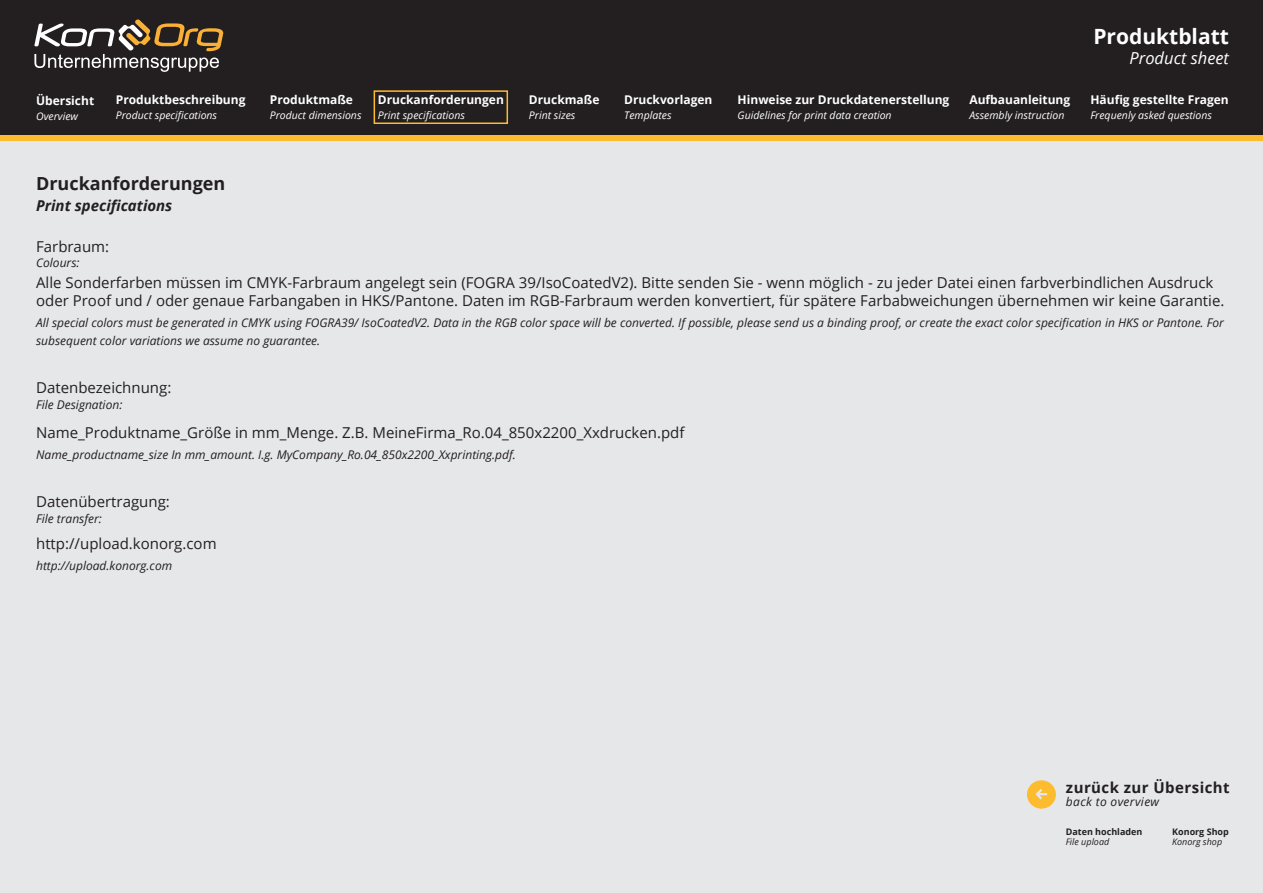
<style>
.page{position:relative;width:1263px;height:893px;background:#e6e7e9}
.page>*{position:absolute;margin:0;border:0;box-sizing:border-box;transform-origin:0 0}
.t1{font:700 21px "Open Sans";color:#fff}
.t2{font:700 18px "Open Sans";color:#231f20}
.t3{font:italic 16.5px "Open Sans";color:#fff}
.t4{font:15px/18px "Open Sans";color:#231f20}
.t5{font:italic 700 15px "Open Sans";color:#231f20}
.t6{font:700 15px "Open Sans";letter-spacing:.03em;color:#231f20}
.t7{font:italic 12px/18px "Open Sans";color:#231f20}
.t8{font:700 12px "Open Sans";color:#fff}
.t9{font:italic 12px "Open Sans";letter-spacing:.03em;color:#231f20}
.t10{font:italic 10.5px "Open Sans";color:#fff}
.t11{font:700 9px "Open Sans";color:#231f20}
.t12{font:italic 9px "Open Sans";color:#231f20}
</style>
<div class="page">
<div style="left:0;top:0;width:1263px;height:140px;background:#231f20"></div>
<div style="left:0;top:135px;width:1263px;height:6px;background:#fdbb2e"></div>
<svg style="left:1027px;top:780px;width:29px;height:29px"></svg>
<svg style="left:34px;top:19px;width:190px;height:53px"></svg>
<div style="left:374px;top:90px;width:134px;height:34px;border:2px solid #fdbb2e"></div>
<p class="t8" style="left:36px;top:92px;width:60px">Übersicht</p>
<p class="t10" style="left:36px;top:109px;width:43px">Overview</p>
<p class="t8" style="left:116px;top:91px;width:131px">Produktbeschreibung</p>
<p class="t10" style="left:116px;top:108px;width:103px">Product specifications</p>
<p class="t8" style="left:270px;top:91px;width:85px">Produktmaße</p>
<p class="t10" style="left:270px;top:108px;width:93px">Product dimensions</p>
<p class="t8" style="left:378px;top:91px;width:128px">Druckanforderungen</p>
<p class="t10" style="left:378px;top:108px;width:89px">Print specifications</p>
<p class="t8" style="left:529px;top:91px;width:72px">Druckmaße</p>
<p class="t10" style="left:529px;top:108px;width:48px">Print sizes</p>
<p class="t8" style="left:624px;top:91px;width:90px">Druckvorlagen</p>
<p class="t10" style="left:624px;top:108px;width:49px">Templates</p>
<p class="t8" style="left:738px;top:91px;width:213px">Hinweise zur Druckdatenerstellung</p>
<p class="t10" style="left:738px;top:108px;width:156px">Guidelines for print data creation</p>
<p class="t8" style="left:969px;top:91px;width:102px">Aufbauanleitung</p>
<p class="t10" style="left:969px;top:108px;width:97px">Assembly instruction</p>
<h1 class="t1" style="left:1093px;top:22px;width:137px">Produktblatt</h1>
<p class="t3" style="left:1129px;top:47px;width:101px">Product sheet</p>
<p class="t8" style="left:1090px;top:91px;width:140px">Häufig gestellte Fragen</p>
<p class="t10" style="left:1090px;top:108px;width:123px">Frequenly asked questions</p>
<p class="t2" style="left:36px;top:171px;width:191px">Druckanforderungen</p>
<p class="t5" style="left:36px;top:195px;width:138px">Print specifications</p>
<p class="t4" style="left:36px;top:238px;width:75px">Farbraum:</p>
<p class="t7" style="left:36px;top:253px;width:45px">Colours:</p>
<p class="t4" style="left:36px;top:273px;width:1190px">Alle Sonderfarben müssen im CMYK-Farbraum angelegt sein (FOGRA 39/IsoCoatedV2). Bitte senden Sie - wenn möglich - zu jeder Datei einen farbverbindlichen Ausdruck oder Proof und / oder genaue Farbangaben in HKS/Pantone. Daten im RGB-Farbraum werden konvertiert, für spätere Farbabweichungen übernehmen wir keine Garantie.</p>
<p class="t7" style="left:36px;top:313px;width:1189px">All special colors must be generated in CMYK using FOGRA39/ IsoCoatedV2. Data in the RGB color space will be converted. If possible, please send us a binding proof, or create the exact color specification in HKS or Pantone. For subsequent color variations we assume no guarantee.</p>
<p class="t4" style="left:36px;top:378px;width:137px">Datenbezeichnung:</p>
<p class="t7" style="left:36px;top:396px;width:88px">File Designation:</p>
<p class="t4" style="left:36px;top:423px;width:650px">Name_Produktname_Größe in mm_Menge. Z.B. MeineFirma_Ro.04_850x2200_Xxdrucken.pdf</p>
<p class="t7" style="left:36px;top:445px;width:481px">Name_productname_size In mm_amount. I.g. MyCompany_Ro.04_850x2200_Xxprinting.pdf.</p>
<p class="t4" style="left:36px;top:492px;width:135px">Datenübertragung:</p>
<p class="t7" style="left:36px;top:510px;width:67px">File transfer:</p>
<p class="t4" style="left:36px;top:534px;width:182px">http://upload.konorg.com</p>
<p class="t7" style="left:36px;top:556px;width:138px">http://upload.konorg.com</p>
<p class="t6" style="left:1066px;top:777px;width:165px">zurück zur Übersicht</p>
<p class="t9" style="left:1066px;top:794px;width:95px">back to overview</p>
<p class="t11" style="left:1172px;top:825px;width:58px">Konorg Shop</p>
<p class="t12" style="left:1172px;top:836px;width:52px">Konorg shop</p>
<p class="t11" style="left:1066px;top:825px;width:78px">Daten hochladen</p>
<p class="t12" style="left:1066px;top:836px;width:45px">File upload</p>
</div>
